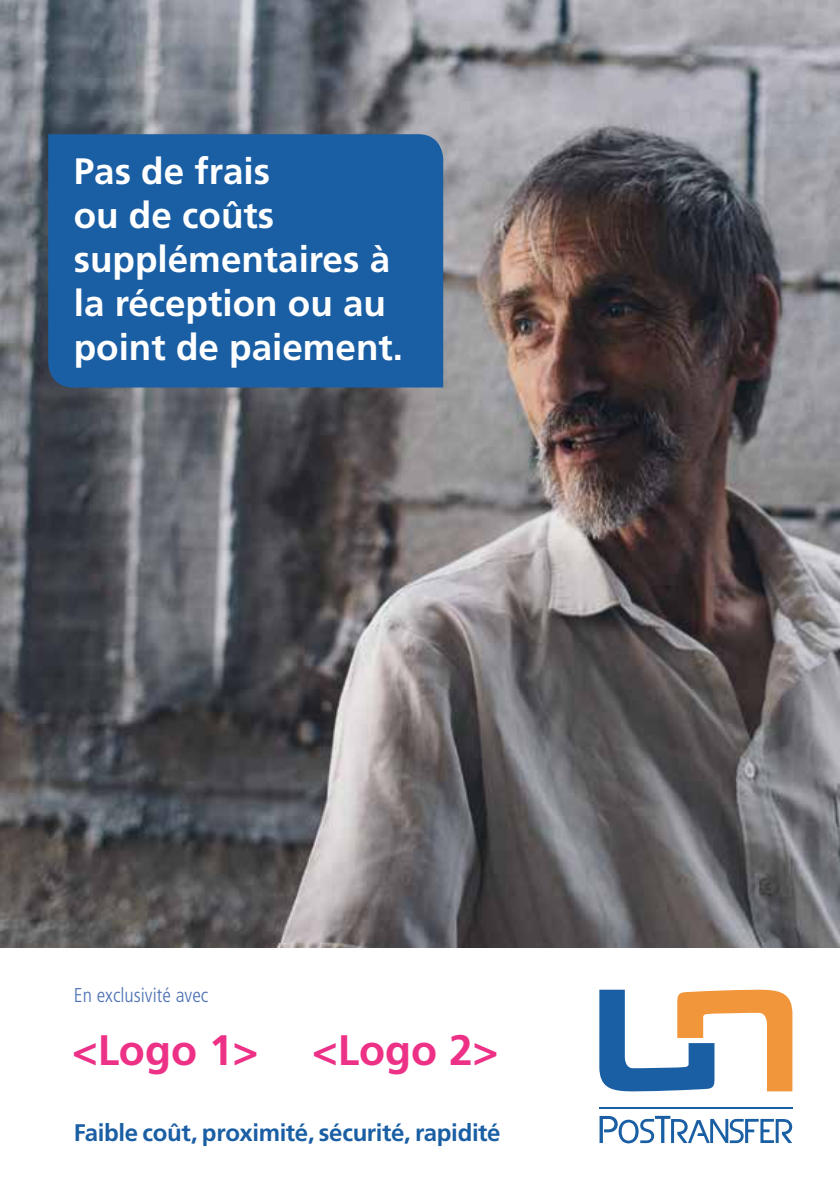
<style>
.page{position:relative;width:840px;height:1191px;background:#fff}
.page>*{position:absolute;margin:0;border:0;box-sizing:border-box;transform-origin:0 0}
.t1{font:700 42.6px "Frutiger LT Std";color:#ed3186}
.t2{font:700 36.8px/44.2px "Frutiger LT Std";color:#fff}
.t3{font:700 24px "Frutiger LT Std";letter-spacing:-.015em;color:#1a5ea4}
.t4{font:300 condensed 20px "Frutiger LT Std";color:#4d72b3}
</style>
<div class="page">
<img style="left:0;top:0;width:839px;height:947px">
<div style="left:48px;top:134px;width:395px;height:253px;background:#1a5ea4"></div>
<svg style="left:599px;top:989px;width:193px;height:103px"></svg>
<hr style="left:599px;top:1106px;width:193px;height:2px;background:#1a5ea4">
<svg style="left:599px;top:1115px;width:192px;height:28px"></svg>
<p class="t2" style="left:74px;top:149px;width:330px">Pas de frais<br>ou de coûts supplémentaires à la réception ou au point de paiement.</p>
<p class="t4" style="left:74px;top:983px;width:136px">En exclusivité avec</p>
<p class="t1" style="left:72px;top:1025px;width:188px">&lt;Logo 1&gt;</p>
<p class="t1" style="left:312px;top:1025px;width:188px">&lt;Logo 2&gt;</p>
<p class="t3" style="left:74px;top:1118px;width:428px">Faible coût, proximité, sécurité, rapidité</p>
</div>
